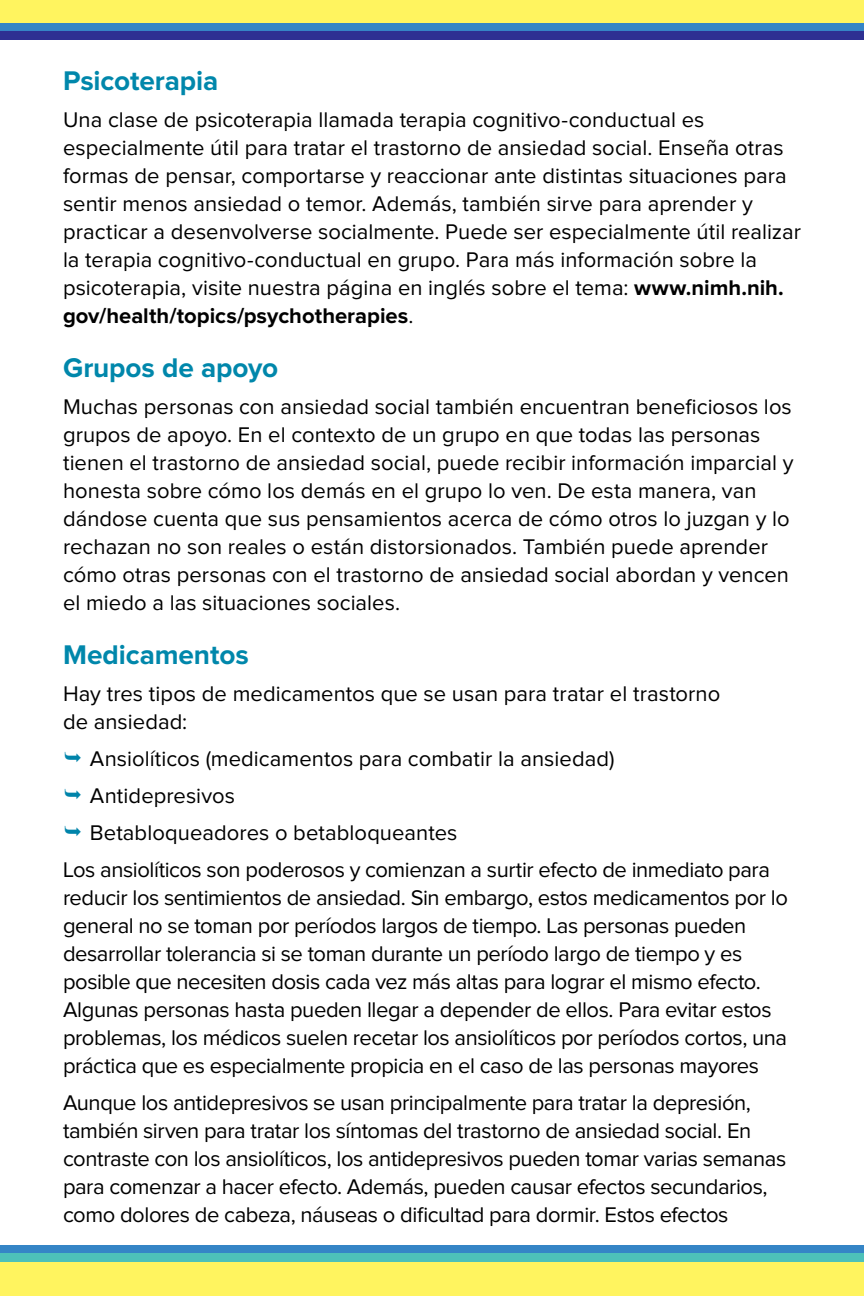
<style>
.page{position:relative;width:864px;height:1296px;background:#fff}
.page>*{position:absolute;margin:0;border:0;box-sizing:border-box;transform-origin:0 0}
.t1{font:700 28px "Proxima Nova";letter-spacing:-.005em;color:#0087ab}
.t2{font:22px/28px "Proxima Nova";color:#000}
.t3{font:22px/28px "Proxima Nova";letter-spacing:-.02em;color:#000}
.s1{font-weight:700}
</style>
<div class="page">
<div style="left:0;top:0;width:864px;height:26px;background:#fff45f"></div>
<div style="left:0;top:23px;width:864px;height:9px;background:#3585c6"></div>
<div style="left:0;top:31px;width:864px;height:9px;background:#2e3092"></div>
<div style="left:0;top:1260px;width:864px;height:36px;background:#fff45f"></div>
<div style="left:0;top:1246px;width:864px;height:8px;background:#3585c6"></div>
<div style="left:0;top:1254px;width:864px;height:8px;background:#4dc1b9"></div>
<p class="t1" style="left:63px;top:68px;width:157px">Psicoterapia</p>
<p class="t2" style="left:63px;top:106px;width:740px">Una clase de psicoterapia llamada terapia cognitivo-conductual es especialmente útil para tratar el trastorno de ansiedad social. Enseña otras formas de pensar, comportarse y reaccionar ante distintas situaciones para sentir menos ansiedad o temor. Además, también sirve para aprender y practicar a desenvolverse socialmente. Puede ser especialmente útil realizar la terapia cognitivo-conductual en grupo. Para más información sobre la psicoterapia, visite nuestra página en inglés sobre el tema: <span class="s1">www.nimh.nih. gov/health/topics/psychotherapies</span>.</p>
<p class="t1" style="left:63px;top:355px;width:217px">Grupos de apoyo</p>
<p class="t2" style="left:63px;top:393px;width:732px">Muchas personas con ansiedad social también encuentran beneficiosos los grupos de apoyo. En el contexto de un grupo en que todas las personas tienen el trastorno de ansiedad social, puede recibir información imparcial y honesta sobre cómo los demás en el grupo lo ven. De esta manera, van dándose cuenta que sus pensamientos acerca de cómo otros lo juzgan y lo rechazan no son reales o están distorsionados. También puede aprender cómo otras personas con el trastorno de ansiedad social abordan y vencen el miedo a las situaciones sociales.</p>
<p class="t1" style="left:63px;top:642px;width:187px">Medicamentos</p>
<p class="t2" style="left:63px;top:680px;width:659px">Hay tres tipos de medicamentos que se usan para tratar el trastorno de ansiedad:</p>
<p class="t2" style="left:90px;top:745px;width:526px">Ansiolíticos (medicamentos para combatir la ansiedad)</p>
<p class="t2" style="left:90px;top:782px;width:146px">Antidepresivos</p>
<p class="t2" style="left:90px;top:819px;width:369px">Betabloqueadores o betabloqueantes</p>
<p class="t3" style="left:63px;top:856px;width:709px">Los ansiolíticos son poderosos y comienzan a surtir efecto de inmediato para</p>
<p class="t3" style="left:63px;top:884px;width:727px">reducir los sentimientos de ansiedad. Sin embargo, estos medicamentos por lo general no se toman por períodos largos de tiempo. Las personas pueden desarrollar tolerancia si se toman durante un período largo de tiempo y es posible que necesiten dosis cada vez más altas para lograr el mismo efecto.<br>Algunas personas hasta pueden llegar a depender de ellos. Para evitar estos problemas, los médicos suelen recetar los ansiolíticos por períodos cortos, una práctica que es especialmente propicia en el caso de las personas mayores</p>
<p class="t3" style="left:63px;top:1089px;width:725px">Aunque los antidepresivos se usan principalmente para tratar la depresión, también sirven para tratar los síntomas del trastorno de ansiedad social. En contraste con los ansiolíticos, los antidepresivos pueden tomar varias semanas para comenzar a hacer efecto. Además, pueden causar efectos secundarios, como dolores de cabeza, náuseas o dificultad para dormir. Estos efectos</p>
</div>
